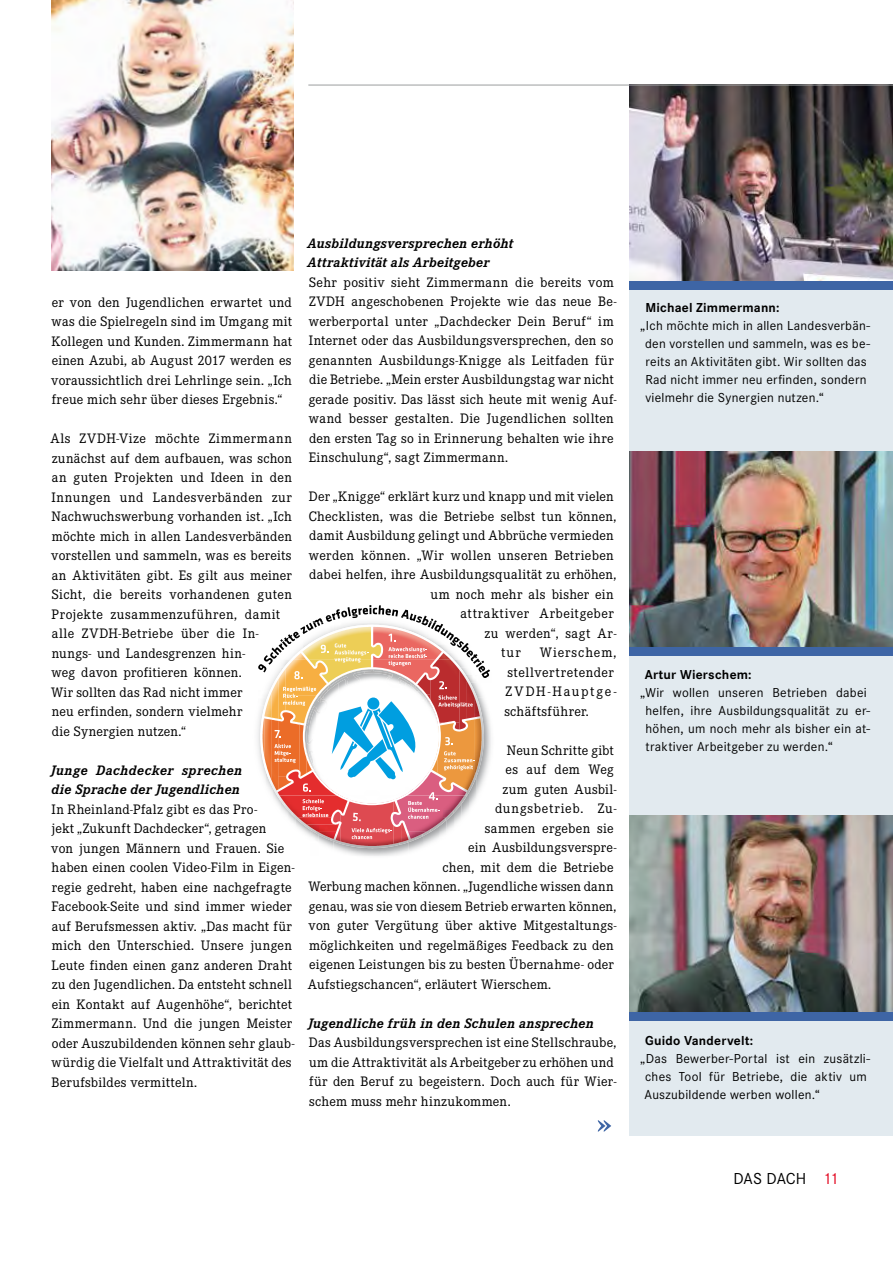
<style>
.page{position:relative;width:893px;height:1263px;background:#fff}
.page>*{position:absolute;margin:0;border:0;box-sizing:border-box;transform-origin:0 0}
.t1{font:16.5px "Corporate S Pro";letter-spacing:-.01em;color:#000}
.t2{font:14.25px/19.5px "Corporate E Pro";letter-spacing:.02em;color:#000}
.t3{font:italic 700 14.25px/19.5px "Corporate E Pro";letter-spacing:.015em;color:#000}
.t4{font:14.25px "Corporate E Pro";letter-spacing:.04em;color:#000}
.t5{font:14.25px "Corporate E Pro";letter-spacing:.05em;color:#000}
.t6{font:13.5px/18px "Corporate S Pro";letter-spacing:.02em;color:#000}
.t7{font:700 13.5px "Corporate S Pro";letter-spacing:.015em;color:#000}
.s1{color:#e2001a}
</style>
<div class="page">
<div style="left:630px;top:254px;width:263px;height:881px;background:#e2eaef"></div>
<img style="left:318px;top:840px;width:15px;height:8px">
<img style="left:409px;top:840px;width:15px;height:12px">
<img style="left:333px;top:843px;width:76px;height:13px">
<img style="left:331px;top:840px;width:10px;height:5px">
<img style="left:400px;top:842px;width:7px;height:3px">
<img style="left:407px;top:840px;width:8px;height:3px">
<img style="left:346px;top:844px;width:54px;height:4px">
<img style="left:341px;top:840px;width:53px;height:6px">
<img style="left:394px;top:840px;width:7px;height:4px">
<img style="left:401px;top:840px;width:8px;height:2px">
<svg style="left:257px;top:605px;width:234px;height:235px"></svg>
<img style="left:630px;top:816px;width:263px;height:196px">
<img style="left:630px;top:451px;width:263px;height:196px">
<div style="left:630px;top:647px;width:263px;height:8px;background:#3e65a5"></div>
<img style="left:629px;top:86px;width:264px;height:199px">
<div style="left:630px;top:281px;width:263px;height:8px;background:#3e65a5"></div>
<div style="left:630px;top:1012px;width:263px;height:8px;background:#3e65a5"></div>
<img style="left:51px;top:0;width:242px;height:270px">
<svg style="left:598px;top:1120px;width:13px;height:11px"></svg>
<hr style="left:308px;top:85px;width:585px;height:1px;background:#9c9e9f">
<p class="t2" style="left:51px;top:291px;width:242px;text-align:justify">er von den Jugendlichen erwartet und was die Spielregeln sind im Umgang mit Kollegen und Kunden. Zimmermann hat einen Azubi, ab August 2017 werden es voraussichtlich drei Lehrlinge sein. „Ich freue mich sehr über dieses Ergebnis.“</p>
<p class="t2" style="left:50px;top:428px;width:243px">Als ZVDH-Vize möchte Zimmermann zunächst auf dem aufbauen, was schon an guten Projekten und Ideen in den Innungen und Landesverbänden zur Nachwuchswerbung vorhanden ist. „Ich möchte mich in allen Landesverbänden vorstellen und sammeln, was es bereits an Aktivitäten gibt. Es gilt aus meiner Sicht, die bereits vorhandenen guten Projekte zusammenzuführen, damit alle ZVDH-Betriebe über die In&shy;nungs- und Landesgrenzen hin-<br>weg davon profitieren können.<br>Wir sollten das Rad nicht immer<br>neu erfinden, sondern vielmehr<br>die Synergien nutzen.“</p>
<p class="t3" style="left:51px;top:759px;width:193px">Junge Dachdecker sprechen die Sprache der Jugendlichen</p>
<p class="t2" style="left:51px;top:798px;width:245px">In Rheinland-Pfalz gibt es das Pro-<br>jekt „Zukunft Dachdecker“, getragen<br>von jungen Männern und Frauen. Sie haben einen coolen Video-Film in Eigen&shy;regie gedreht, haben eine nachgefragte Facebook-Seite und sind immer wieder auf Berufsmessen aktiv. „Das macht für mich den Unterschied. Unsere jungen Leute finden einen ganz anderen Draht zu den Jugendlichen. Da entsteht schnell ein Kontakt auf Augenhöhe“, berichtet Zimmermann. Und die jungen Meister oder Auszubildenden können sehr glaub&shy;würdig die Vielfalt und Attraktivität des Berufsbildes vermitteln.</p>
<p class="t3" style="left:308px;top:232px;width:207px">Ausbildungsversprechen erhöht<br>Attraktivität als Arbeitgeber</p>
<p class="t2" style="left:309px;top:272px;width:309px">Sehr positiv sieht Zimmermann die bereits vom ZVDH angeschobenen Projekte wie das neue Be&shy;werberportal unter „Dachdecker Dein Beruf“ im Internet oder das Ausbildungsversprechen, den so genannten Ausbildungs-Knigge als Leitfaden für die Betriebe. „Mein erster Ausbildungstag war nicht gerade positiv. Das lässt sich heute mit wenig Auf&shy;wand besser gestalten. Die Jugendlichen sollten den ersten Tag so in Erinnerung behalten wie ihre Einschulung“, sagt Zimmermann.</p>
<p class="t2" style="left:309px;top:486px;width:306px">Der „Knigge“ erklärt kurz und knapp und mit vielen</p>
<p class="t2" style="left:309px;top:506px;width:309px">Checklisten, was die Betriebe selbst tun können,</p>
<p class="t2" style="left:309px;top:525px;width:306px">damit Ausbildung gelingt und Abbrüche vermieden</p>
<p class="t2" style="left:309px;top:545px;width:306px">werden können. „Wir wollen unseren Betrieben</p>
<p class="t2" style="left:309px;top:564px;width:309px">dabei helfen, ihre Ausbildungsqualität zu erhöhen,</p>
<p class="t2" style="left:431px;top:584px;width:185px">um noch mehr als bisher ein</p>
<p class="t4" style="left:461px;top:604px;width:155px">attraktiver Arbeitgeber</p>
<p class="t4" style="left:485px;top:623px;width:133px">zu werden“, sagt Ar-</p>
<p class="t2" style="left:501px;top:642px;width:21px">tur</p>
<p class="t2" style="left:504px;top:642px;width:114px;text-indent:35px">Wierschem, stellvertretender<br>ZVDH-Hauptge&shy;schäftsführer.</p>
<p class="t2" style="left:507px;top:740px;width:109px">Neun Schritte gibt</p>
<p class="t2" style="left:506px;top:759px;width:110px">es auf dem Weg</p>
<p class="t2" style="left:503px;top:779px;width:115px">zum guten Ausbil-</p>
<p class="t5" style="left:495px;top:799px;width:123px">dungsbetrieb. Zu-</p>
<p class="t2" style="left:485px;top:818px;width:130px">sammen ergeben sie</p>
<p class="t2" style="left:468px;top:837px;width:150px">ein Ausbildungsverspre-</p>
<p class="t2" style="left:442px;top:857px;width:173px">chen, mit dem die Betriebe</p>
<p class="t2" style="left:308px;top:876px;width:307px">Werbung machen können. „Jugendliche wissen dann</p>
<p class="t2" style="left:309px;top:896px;width:309px">genau, was sie von diesem Betrieb erwarten können,</p>
<p class="t2" style="left:309px;top:915px;width:309px">von guter Vergütung über aktive Mitgestaltungs-</p>
<p class="t2" style="left:309px;top:935px;width:306px">möglichkeiten und regelmäßiges Feedback zu den</p>
<p class="t2" style="left:309px;top:954px;width:306px">eigenen Leistungen bis zu besten Übernahme- oder</p>
<p class="t2" style="left:308px;top:974px;width:245px">Aufstiegschancen“, erläutert Wierschem.</p>
<p class="t3" style="left:308px;top:1012px;width:287px">Jugendliche früh in den Schulen ansprechen</p>
<p class="t2" style="left:309px;top:1032px;width:309px">Das Ausbildungsversprechen ist eine Stellschraube, um die Attraktivität als Arbeitgeber zu erhöhen und für den Beruf zu begeistern. Doch auch für Wier&shy;schem muss mehr hinzukommen.</p>
<p class="t7" style="left:645px;top:297px;width:135px">Michael Zimmermann:</p>
<p class="t6" style="left:645px;top:316px;width:227px;text-indent:-5px">„Ich möchte mich in allen Landesverbän&shy;den vorstellen und sammeln, was es be&shy;reits an Aktivitäten gibt. Wir sollten das Rad nicht immer neu erfinden, sondern vielmehr die Synergien nutzen.“</p>
<p class="t7" style="left:645px;top:664px;width:108px">Artur Wierschem:</p>
<p class="t6" style="left:646px;top:683px;width:226px;text-indent:-5px">„Wir wollen unseren Betrieben dabei helfen, ihre Ausbildungsqualität zu er&shy;höhen, um noch mehr als bisher ein at&shy;traktiver Arbeitgeber zu werden.“</p>
<p class="t7" style="left:645px;top:1029px;width:109px">Guido Vandervelt:</p>
<p class="t6" style="left:645px;top:1048px;width:227px;text-indent:-4px">„Das Bewerber-Portal ist ein zusätzli&shy;ches Tool für Betriebe, die aktiv um<br>Auszubildende werben wollen.“</p>
<p class="t1" style="left:733px;top:1167px;width:107px">DAS DACH <span class="s1">11</span></p>
</div>
